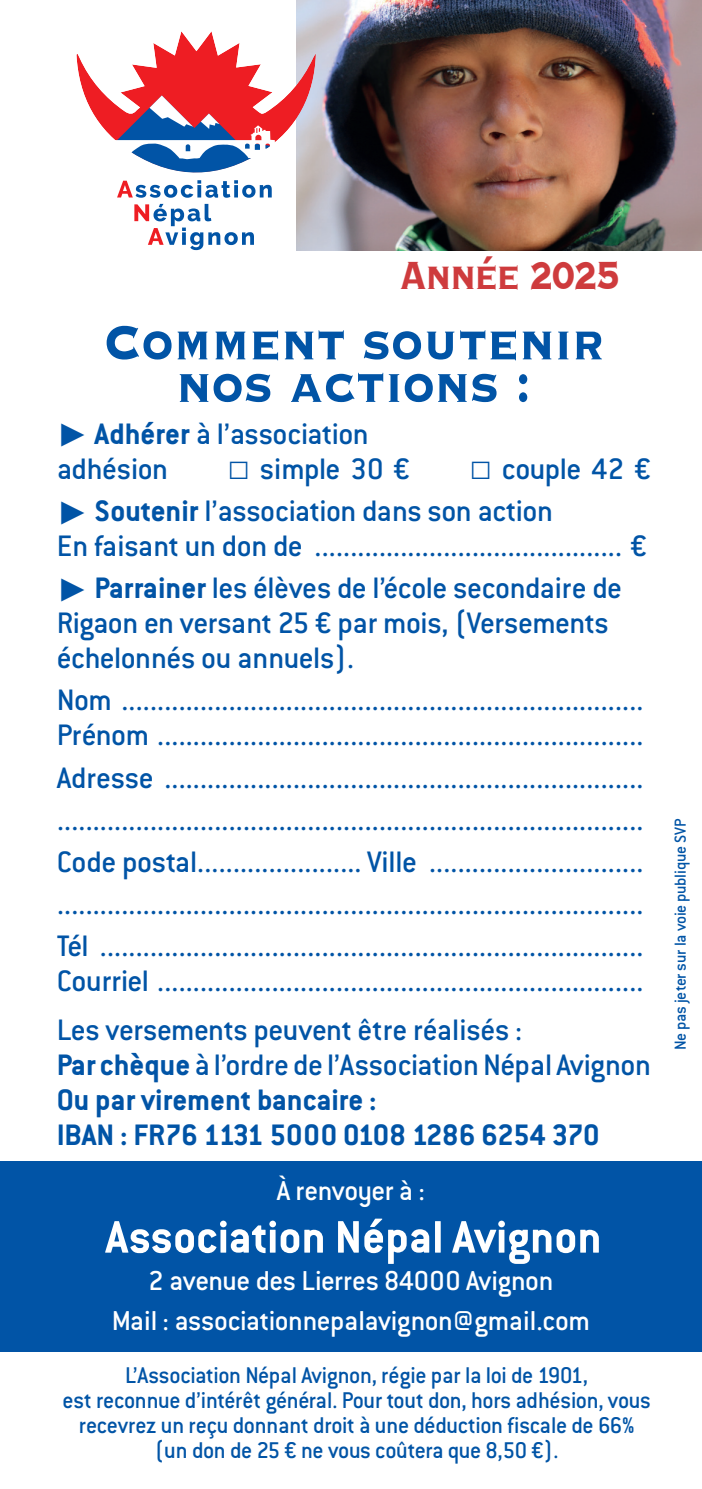
<style>
.page{position:relative;width:702px;height:1489px;background:#fff}
.page>*{position:absolute;margin:0;border:0;box-sizing:border-box;transform-origin:0 0}
.t1{font:700 63px "Copperplate";color:#0154a6;scale:.83 1}
.t2{font:700 51px "Copperplate";letter-spacing:-.03em;color:#ce3b3d;scale:.75 1}
.t3{font:700 50px "Conduit ITC";color:#fff}
.t4{font:500 32.5px/42px "Conduit ITC Pro";letter-spacing:-.015em;color:#0154a6}
.t5{font:700 32.5px/35px "Conduit ITC";color:#0154a6}
.t6{font:500 30px/39.5px "Conduit ITC Pro";letter-spacing:-.015em;color:#fff;text-align:center}
.t7{font:500 25px/25px "Conduit ITC Pro";letter-spacing:-.015em;color:#0154a6;text-align:center}
.t8{font:500 17.5px "Conduit ITC Pro";letter-spacing:-.015em;color:#0154a6}
.s1{font-family:"Arial";font-weight:400}
.s2{font-family:"Conduit ITC";font-weight:700}
.s3{font-family:"Arial";font-weight:400;font-size:37.5px}
</style>
<div class="page">
<div style="left:0;top:1161px;width:702px;height:190px;background:#0154a6"></div>
<img style="left:296px;top:0;width:406px;height:250px">
<svg style="left:76px;top:31px;width:240px;height:167px"></svg>
<svg style="left:134px;top:204px;width:120px;height:46px"></svg>
<h2 class="t2" style="left:399px;top:241px;width:295px">Année 2025</h2>
<h1 class="t1" style="left:104px;top:301px;width:604px">Comment soutenir</h1>
<h1 class="t1" style="left:176px;top:343px;width:428px">nos actions :</h1>
<p class="t4" style="left:57px;top:416px;width:313px;line-height:35px"><span class="s1">►</span> <span class="s2">Adhérer</span> à l’association adhésion</p>
<p class="t4" style="left:57px;top:448px;width:595px;text-indent:412px"><span class="s3">□</span> couple 42 € <span class="s1">►</span> <span class="s2">Soutenir</span> l’association dans son action</p>
<p class="t4" style="left:57px;top:525px;width:592px">En faisant un don de ........................................... € <span class="s1">►</span> <span class="s2">Parrainer</span> les élèves de l’école secondaire de</p>
<p class="t4" style="left:57px;top:605px;width:553px;line-height:35px">Rigaon en versant 25 € par mois, (Versements échelonnés ou annuels).</p>
<p class="t4" style="left:57px;top:682px;width:588px;line-height:35px">Nom .........................................................................<br>Prénom ....................................................................</p>
<p class="t4" style="left:57px;top:756px;width:588px;text-align:justify">Adresse ................................................................... ..................................................................................<br>Code postal....................... Ville .............................. ..................................................................................<br>Tél ............................................................................</p>
<p class="t4" style="left:57px;top:956px;width:588px;line-height:49.2px">Courriel ....................................................................<br>Les versements peuvent être réalisés :</p>
<p class="t4" style="left:57px;top:1044px;width:595px"><span class="s2">Par chèque</span> à l’ordre de l’Association Népal Avignon</p>
<p class="t5" style="left:57px;top:1081px;width:544px">Ou par virement bancaire :<br>IBAN : FR76 1131 5000 0108 1286 6254 370</p>
<p class="t6" style="left:277px;top:1170px;width:150px">À renvoyer à :</p>
<h3 class="t3" style="left:105px;top:1206px;width:497px">Association Népal Avignon</h3>
<p class="t6" style="left:112px;top:1260px;width:479px">2 avenue des Lierres 84000 Avignon<br>Mail : associationnepalavignon@gmail.com</p>
<p class="t7" style="left:62px;top:1361px;width:590px">L’Association Népal Avignon, régie par la loi de 1901,<br>est reconnue d’intérêt général. Pour tout don, hors adhésion, vous recevrez un reçu donnant droit à une déduction fiscale de 66% (un don de 25 € ne vous coûtera que 8,50 €).</p>
<p class="t4" style="left:227px;top:448px;width:184px"><span class="s3">□</span> simple 30 €</p>
<p class="t8" style="left:670px;top:1050px;width:233px;rotate:-90deg">Ne pas jeter sur la voie publique SVP</p>
</div>
